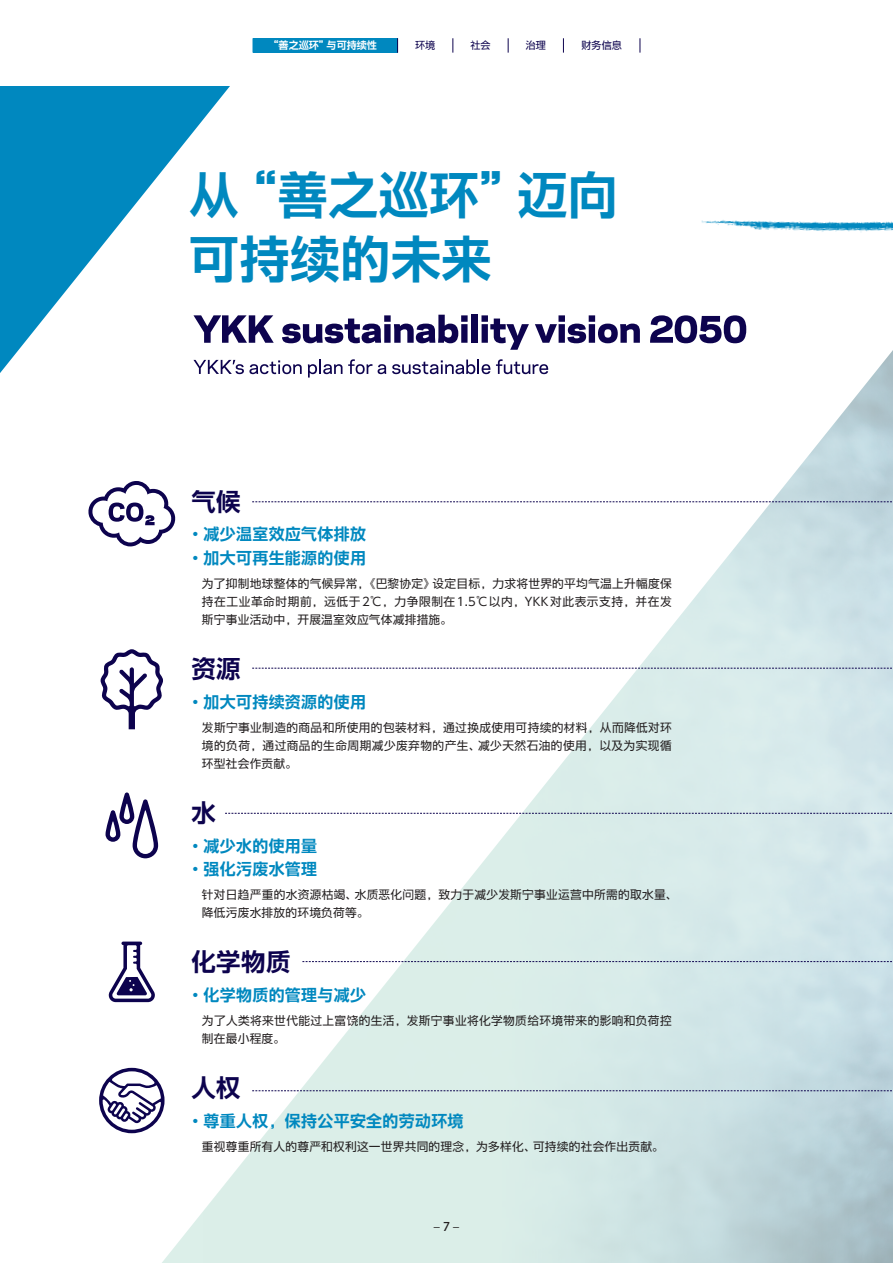
<style>
.page{position:relative;width:893px;height:1263px;background:#fff}
.page>*{position:absolute;margin:0;border:0;box-sizing:border-box;transform-origin:0 0}
.t1{font:49.95px/63.8px "UD Shin Go SC Gbe De B";letter-spacing:.01em;color:#0088bf}
.t2{font:24.45px "UD Shin Go SC Gbe De B";letter-spacing:.02em;color:#0d034e}
.t3{font:15.9px/23.4px "UD Shin Go SC Gbe De B";letter-spacing:.02em;color:#0088bf}
.t4{font:12px "Hiragino UD Sans F Std N W5";color:#231f20}
.t5{font:11.7px/18px "UD Shin Go SC Gbe";letter-spacing:.025em;color:#231f20;text-align:justify}
.t6{font:10.05px "UD Shin Go SC Gbe De B";color:#fff}
.t7{font:10.05px "UD Shin Go SC Gbe";color:#0d034e}
</style>
<div class="page">
<img style="left:203px;top:350px;width:690px;height:913px">
<svg style="left:0;top:86px;width:482px;height:622px"></svg>
<svg style="left:88px;top:481px;width:89px;height:65px"></svg>
<svg style="left:101px;top:649px;width:62px;height:80px"></svg>
<svg style="left:108px;top:941px;width:47px;height:61px"></svg>
<svg style="left:106px;top:792px;width:52px;height:66px"></svg>
<svg style="left:99px;top:1068px;width:66px;height:65px"></svg>
<svg style="left:252px;top:501px;width:641px;height:1px"></svg>
<svg style="left:252px;top:668px;width:641px;height:1px"></svg>
<svg style="left:225px;top:813px;width:668px;height:1px"></svg>
<svg style="left:302px;top:961px;width:591px;height:1px"></svg>
<svg style="left:252px;top:1090px;width:641px;height:1px"></svg>
<svg style="left:193px;top:360px;width:109px;height:14px"></svg>
<svg style="left:308px;top:359px;width:34px;height:19px"></svg>
<svg style="left:348px;top:359px;width:38px;height:15px"></svg>
<svg style="left:392px;top:359px;width:98px;height:15px"></svg>
<svg style="left:496px;top:359px;width:52px;height:15px"></svg>
<svg style="left:282px;top:315px;width:186px;height:28px"></svg>
<div style="left:471px;top:315px;width:7px;height:28px;background:#0d034e"></div>
<svg style="left:481px;top:315px;width:48px;height:35px"></svg>
<svg style="left:535px;top:315px;width:105px;height:28px"></svg>
<svg style="left:650px;top:315px;width:96px;height:28px"></svg>
<svg style="left:193px;top:315px;width:81px;height:28px"></svg>
<img style="left:701px;top:220px;width:192px;height:12px">
<div style="left:253px;top:38px;width:145px;height:15px;background:#0088bf"></div>
<svg style="left:397px;top:38px;width:1px;height:15px"></svg>
<svg style="left:453px;top:38px;width:1px;height:15px"></svg>
<svg style="left:508px;top:38px;width:1px;height:15px"></svg>
<svg style="left:563px;top:38px;width:1px;height:15px"></svg>
<svg style="left:640px;top:38px;width:1px;height:15px"></svg>
<p class="t6" style="left:268px;top:39px;width:110px">“善之巡环”与可持续性</p>
<p class="t7" style="left:415px;top:39px;width:22px">环境</p>
<p class="t7" style="left:470px;top:39px;width:22px">社会</p>
<p class="t7" style="left:526px;top:39px;width:22px">治理</p>
<p class="t7" style="left:581px;top:39px;width:42px">财务信息</p>
<h1 class="t1" style="left:189px;top:164px;width:430px">从“善之巡环”迈向可持续的未来</h1>
<h2 class="t2" style="left:191px;top:486px;width:51px">气候</h2>
<h3 class="t3" style="left:187px;top:523px;width:180px">・减少温室效应气体排放・加大可再生能源的使用</h3>
<p class="t5" style="left:202px;top:574px;width:471px">为了抑制地球整体的气候异常，《巴黎协定》设定目标，力求将世界的平均气温上升幅度保持在工业革命时期前，远低于2℃，力争限制在1.5℃以内，YKK对此表示支持，并在发斯宁事业活动中，开展温室效应气体减排措施。</p>
<h2 class="t2" style="left:191px;top:653px;width:51px">资源</h2>
<h3 class="t3" style="left:187px;top:690px;width:180px">・加大可持续资源的使用</h3>
<p class="t5" style="left:202px;top:718px;width:471px">发斯宁事业制造的商品和所使用的包装材料，通过换成使用可持续的材料，从而降低对环境的负荷，通过商品的生命周期减少废弃物的产生、减少天然石油的使用，以及为实现循环型社会作贡献。</p>
<h2 class="t2" style="left:191px;top:797px;width:26px">水</h2>
<h3 class="t3" style="left:187px;top:834px;width:131px">・减少水的使用量・强化污废水管理</h3>
<p class="t5" style="left:202px;top:886px;width:477px">针对日趋严重的水资源枯竭、水质恶化问题，致力于减少发斯宁事业运营中所需的取水量、降低污废水排放的环境负荷等。</p>
<h2 class="t2" style="left:191px;top:947px;width:101px">化学物质</h2>
<h3 class="t3" style="left:187px;top:983px;width:180px">・化学物质的管理与减少</h3>
<p class="t5" style="left:202px;top:1012px;width:471px">为了人类将来世代能过上富饶的生活，发斯宁事业将化学物质给环境带来的影响和负荷控制在最小程度。</p>
<h2 class="t2" style="left:191px;top:1073px;width:51px">人权</h2>
<h3 class="t3" style="left:187px;top:1109px;width:278px">・尊重人权，保持公平安全的劳动环境</h3>
<p class="t5" style="left:202px;top:1138px;width:463px">重视尊重所有人的尊严和权利这一世界共同的理念，为多样化、可持续的社会作出贡献。</p>
<p class="t4" style="left:434px;top:1217px;width:27px">– 7 –</p>
</div>
